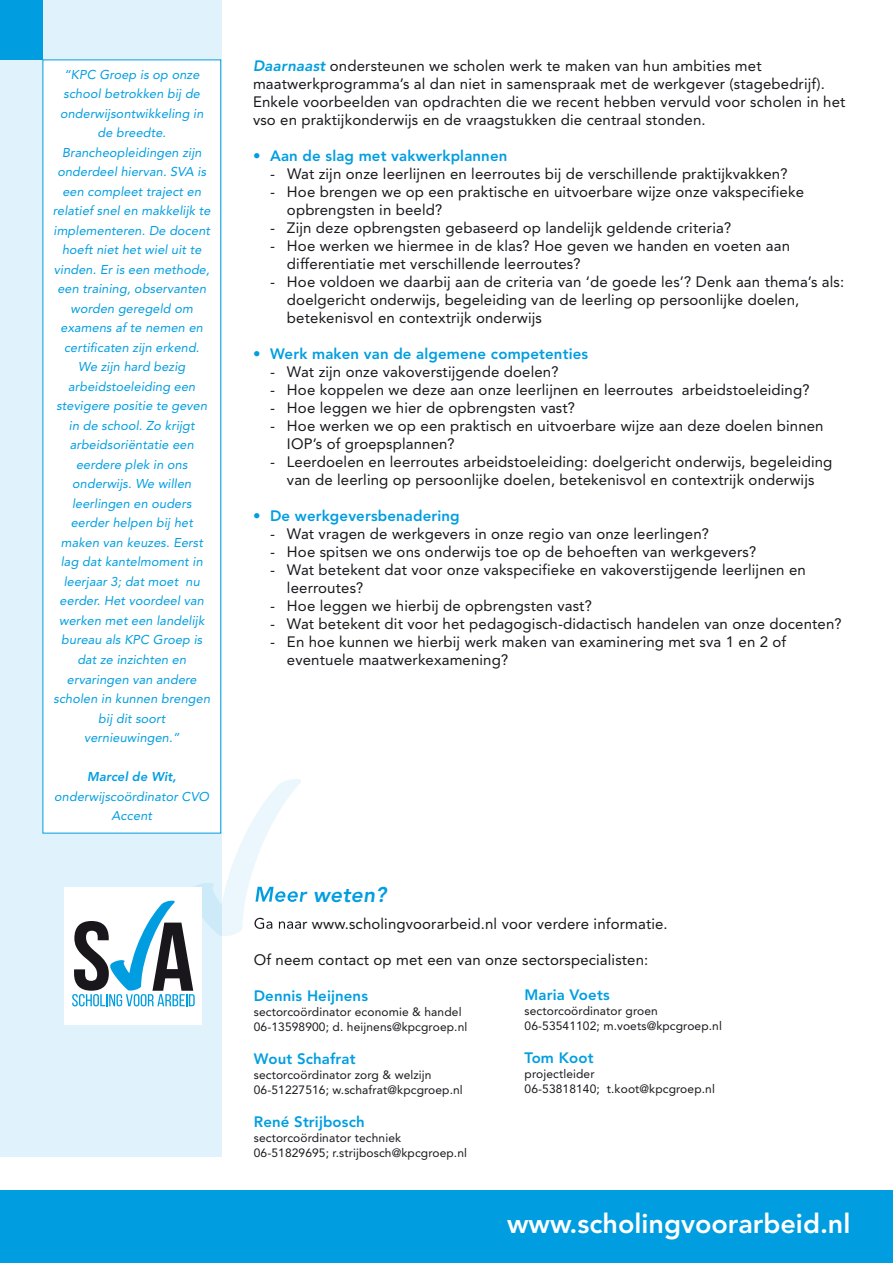
<style>
.page{position:relative;width:893px;height:1263px;background:#fff}
.page>*{position:absolute;margin:0;border:0;box-sizing:border-box;transform-origin:0 0}
.t1{font:800 27px "Avenir";color:#fff}
.t2{font:800 21px "Avenir";color:#009ee0}
.t3{font:15px/18px "Avenir";letter-spacing:.01em;color:#1a171c}
.t4{font:800 15px "Avenir";letter-spacing:.01em;color:#009ee0}
.t5{font:12.75px/19.5px "Avenir";letter-spacing:.01em;color:#009ee0;text-align:center}
.t6{font:800 12.75px "Avenir";color:#009ee0}
.t7{font:12px/15px "Avenir";letter-spacing:.01em;color:#1a171c}
.s1{font-weight:800;color:#009ee0}
</style>
<div class="page">
<div style="left:0;top:0;width:221px;height:1157px;background:#e0f2fb"></div>
<div style="left:0;top:1191px;width:893px;height:72px;background:#009ee0"></div>
<div style="left:0;top:0;width:43px;height:60px;background:#009ee0"></div>
<img style="left:188px;top:779px;width:112px;height:156px">
<img style="left:255px;top:886px;width:45px;height:16px">
<img style="left:254px;top:917px;width:46px;height:12px">
<div style="left:64px;top:887px;width:137px;height:137px;background:#fff"></div>
<svg style="left:72px;top:900px;width:123px;height:106px"></svg>
<div style="left:43px;top:60px;width:177px;height:773px;background:#fff"></div>
<p class="t5" style="left:53px;top:66px;width:161px">“KPC Groep is op onze school betrokken bij de onderwijsontwikkeling in de breedte.<br>Brancheopleidingen zijn onderdeel hiervan. SVA is een compleet traject en relatief snel en makkelijk te implementeren. De docent hoeft niet het wiel uit te vinden. Er is een methode, een training, observanten worden geregeld om examens af te nemen en certificaten zijn erkend.<br>We zijn hard bezig arbeidstoeleiding een stevigere positie te geven in de school. Zo krijgt arbeidsoriëntatie een eerdere plek in ons onderwijs. We willen leerlingen en ouders eerder helpen bij het maken van keuzes. Eerst lag dat kantelmoment in leerjaar 3; dat moet nu eerder. Het voordeel van werken met een landelijk bureau als KPC Groep is dat ze inzichten en ervaringen van andere scholen in kunnen brengen bij dit soort vernieuwingen.”</p>
<p class="t6" style="left:87px;top:771px;width:92px">Marcel de Wit,</p>
<p class="t5" style="left:54px;top:787px;width:158px">onderwijscoördinator CVO<br>Accent</p>
<p class="t3" style="left:253px;top:58px;width:594px"><span class="s1">Daarnaast</span> ondersteunen we scholen werk te maken van hun ambities met maatwerkprogramma’s al dan niet in samenspraak met de werkgever (stagebedrijf).<br>Enkele voorbeelden van opdrachten die we recent hebben vervuld voor scholen in het vso en praktijkonderwijs en de vraagstukken die centraal stonden.</p>
<p class="t4" style="left:253px;top:150px;width:256px">• Aan de slag met vakwerkplannen</p>
<p class="t3" style="left:270px;top:166px;width:519px">- Wat zijn onze leerlijnen en leerroutes bij de verschillende praktijkvakken?</p>
<p class="t3" style="left:287px;top:184px;width:519px;text-indent:-17px">- Hoe brengen we op een praktische en uitvoerbare wijze onze vakspecifieke opbrengsten in beeld?</p>
<p class="t3" style="left:270px;top:220px;width:463px">- Zijn deze opbrengsten gebaseerd op landelijk geldende criteria?</p>
<p class="t3" style="left:287px;top:238px;width:505px;text-indent:-17px">- Hoe werken we hiermee in de klas? Hoe geven we handen en voeten aan differentiatie met verschillende leerroutes?</p>
<p class="t3" style="left:287px;top:274px;width:559px;text-indent:-17px">- Hoe voldoen we daarbij aan de criteria van ‘de goede les’? Denk aan thema’s als: doelgericht onderwijs, begeleiding van de leerling op persoonlijke doelen, betekenisvol en contextrijk onderwijs</p>
<p class="t4" style="left:253px;top:348px;width:337px">• Werk maken van de algemene competenties</p>
<p class="t3" style="left:270px;top:364px;width:290px">- Wat zijn onze vakoverstijgende doelen?</p>
<p class="t3" style="left:270px;top:382px;width:541px">- Hoe koppelen we deze aan onze leerlijnen en leerroutes arbeidstoeleiding?</p>
<p class="t3" style="left:270px;top:400px;width:307px">- Hoe leggen we hier de opbrengsten vast?</p>
<p class="t3" style="left:287px;top:418px;width:538px;text-indent:-17px">- Hoe werken we op een praktisch en uitvoerbare wijze aan deze doelen binnen<br>IOP’s of groepsplannen?</p>
<p class="t3" style="left:270px;top:454px;width:564px;text-align:center">- Leerdoelen en leerroutes arbeidstoeleiding: doelgericht onderwijs, begeleiding van de leerling op persoonlijke doelen, betekenisvol en contextrijk onderwijs</p>
<p class="t4" style="left:253px;top:510px;width:208px">• De werkgeversbenadering</p>
<p class="t3" style="left:270px;top:526px;width:441px">- Wat vragen de werkgevers in onze regio van onze leerlingen?</p>
<p class="t3" style="left:270px;top:544px;width:488px">- Hoe spitsen we ons onderwijs toe op de behoeften van werkgevers?</p>
<p class="t3" style="left:287px;top:562px;width:520px;text-indent:-17px">- Wat betekent dat voor onze vakspecifieke en vakoverstijgende leerlijnen en leerroutes?</p>
<p class="t3" style="left:270px;top:598px;width:323px">- Hoe leggen we hierbij de opbrengsten vast?</p>
<p class="t3" style="left:270px;top:616px;width:573px">- Wat betekent dit voor het pedagogisch-didactisch handelen van onze docenten?</p>
<p class="t3" style="left:287px;top:634px;width:501px;text-indent:-17px">- En hoe kunnen we hierbij werk maken van examinering met sva 1 en 2 of eventuele maatwerkexamening?</p>
<h2 class="t2" style="left:254px;top:886px;width:137px">Meer weten?</h2>
<p class="t3" style="left:254px;top:916px;width:415px">Ga naar www.scholingvoorarbeid.nl voor verdere informatie.</p>
<p class="t3" style="left:254px;top:952px;width:396px">Of neem contact op met een van onze sectorspecialisten:</p>
<p class="t4" style="left:254px;top:989px;width:116px">Dennis Heijnens</p>
<p class="t7" style="left:254px;top:1005px;width:215px">sectorcoördinator economie &amp; handel<br>06-13598900; d. heijnens@kpcgroep.nl</p>
<p class="t4" style="left:254px;top:1052px;width:103px">Wout Schafrat</p>
<p class="t7" style="left:254px;top:1068px;width:211px">sectorcoördinator zorg &amp; welzijn<br>06-51227516; w.schafrat@kpcgroep.nl</p>
<p class="t4" style="left:254px;top:1115px;width:112px">René Strijbosch</p>
<p class="t7" style="left:254px;top:1131px;width:215px">sectorcoördinator techniek<br>06-51829695; r.strijbosch@kpcgroep.nl</p>
<p class="t4" style="left:525px;top:989px;width:87px">Maria Voets</p>
<p class="t7" style="left:525px;top:1004px;width:199px">sectorcoördinator groen<br>06-53541102; m.voets@kpcgroep.nl</p>
<p class="t4" style="left:525px;top:1052px;width:71px">Tom Koot</p>
<p class="t7" style="left:525px;top:1067px;width:192px">projectleider<br>06-53818140; t.koot@kpcgroep.nl</p>
<h1 class="t1" style="left:507px;top:1212px;width:345px">www.scholingvoorarbeid.nl</h1>
</div>
